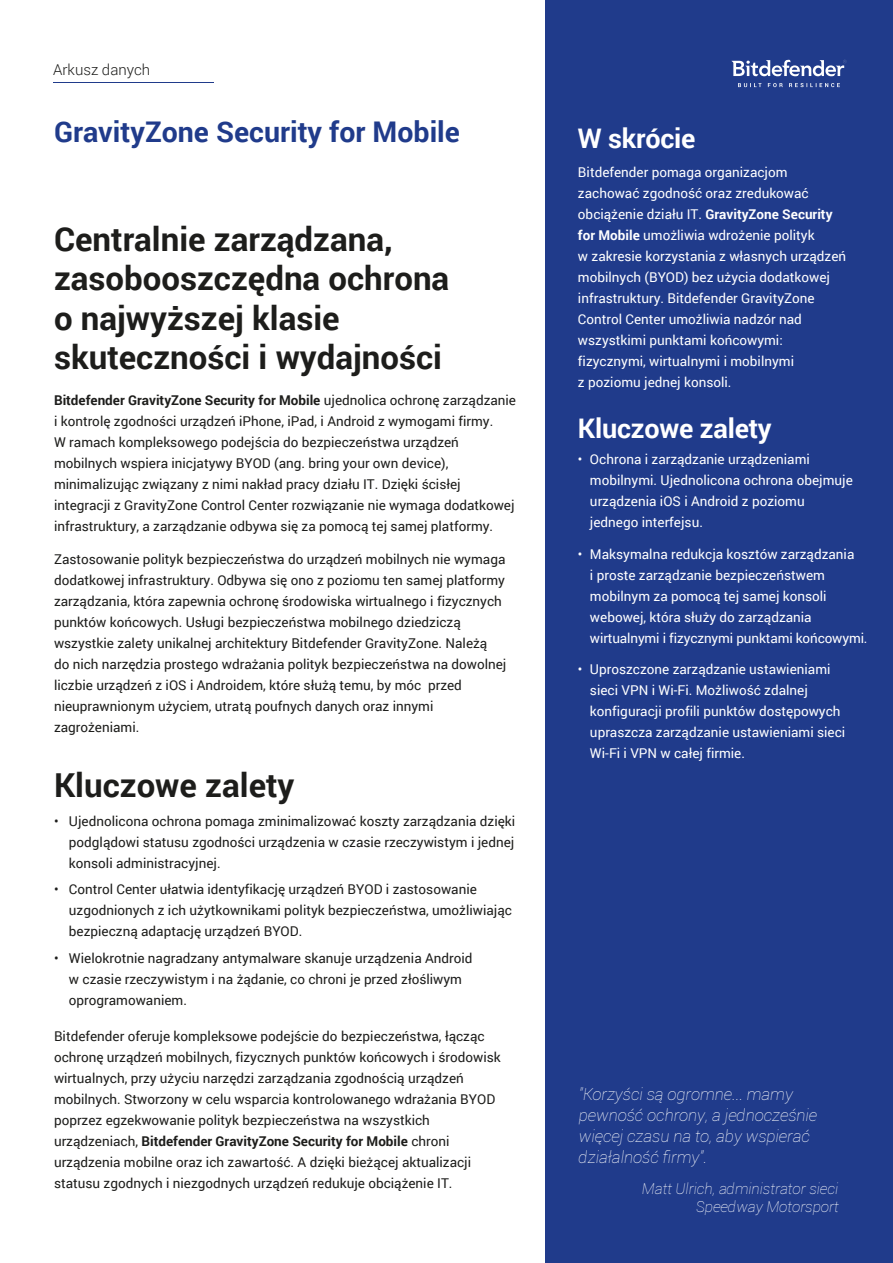
<style>
.page{position:relative;width:893px;height:1263px;background:#fff}
.page>*{position:absolute;margin:0;border:0;box-sizing:border-box;transform-origin:0 0}
.t1{font:700 33px/39.6px "Roboto";color:#1d1d1b}
.t2{font:700 28.5px "Roboto";color:#203b8b}
.t3{font:700 27px "Roboto";letter-spacing:-.01em;color:#fff}
.t4{font:italic 100 16.5px/21px "Roboto";color:#fff}
.t5{font:italic 100 15px/18px "Roboto";color:#fff;text-align:right}
.t6{font:300 15px "Roboto";color:#1d1d1b}
.t7{font:13.5px/21px "Roboto";color:#1d1d1b}
.t8{font:13.5px/21px "Roboto";color:#fff}
.s1{font-weight:700}
</style>
<div class="page">
<div style="left:545px;top:0;width:348px;height:1263px;background:#203b8b"></div>
<hr style="left:53px;top:82px;width:161px;height:1px;background:#203b8b">
<svg style="left:738px;top:83px;width:102px;height:4px"></svg>
<svg style="left:731px;top:59px;width:115px;height:18px"></svg>
<p class="t6" style="left:53px;top:60px;width:99px">Arkusz danych</p>
<h2 class="t2" style="left:54px;top:112px;width:407px">GravityZone Security for Mobile</h2>
<h3 class="t3" style="left:578px;top:120px;width:119px">W skrócie</h3>
<h1 class="t1" style="left:54px;top:218px;width:397px">Centralnie zarządzana, zasobooszczędna ochrona o najwyższej klasie skuteczności i wydajności</h1>
<p class="t7" style="left:54px;top:389px;width:464px"><span class="s1">Bitdefender GravityZone Security for Mobile</span> ujednolica ochronę zarządzanie i kontrolę zgodności urządzeń iPhone, iPad, i Android z wymogami firmy.<br>W ramach kompleksowego podejścia do bezpieczeństwa urządzeń mobilnych wspiera inicjatywy BYOD (ang. bring your own device), minimalizując związany z nimi nakład pracy działu IT. Dzięki ścisłej integracji z GravityZone Control Center rozwiązanie nie wymaga dodatkowej infrastruktury, a zarządzanie odbywa się za pomocą tej samej platformy.</p>
<p class="t7" style="left:54px;top:548px;width:454px">Zastosowanie polityk bezpieczeństwa do urządzeń mobilnych nie wymaga dodatkowej infrastruktury. Odbywa się ono z poziomu ten samej platformy zarządzania, która zapewnia ochronę środowiska wirtualnego i fizycznych punktów końcowych. Usługi bezpieczeństwa mobilnego dziedziczą wszystkie zalety unikalnej architektury Bitdefender GravityZone. Należą<br>do nich narzędzia prostego wdrażania polityk bezpieczeństwa na dowolnej liczbie urządzeń z iOS i Androidem, które służą temu, by móc przed nieuprawnionym użyciem, utratą poufnych danych oraz innymi zagrożeniami.</p>
<h1 class="t1" style="left:54px;top:765px;width:242px">Kluczowe zalety</h1>
<p class="t7" style="left:69px;top:810px;width:448px;text-align:justify;text-indent:-15px">• Ujednolicona ochrona pomaga zminimalizować koszty zarządzania dzięki podglądowi statusu zgodności urządzenia w czasie rzeczywistym i jednej konsoli administracyjnej.</p>
<p class="t7" style="left:69px;top:878px;width:445px;text-indent:-15px">• Control Center ułatwia identyfikację urządzeń BYOD i zastosowanie uzgodnionych z ich użytkownikami polityk bezpieczeństwa, umożliwiając bezpieczną adaptację urządzeń BYOD.</p>
<p class="t7" style="left:69px;top:947px;width:405px;text-indent:-15px">• Wielokrotnie nagradzany antymalware skanuje urządzenia Android w czasie rzeczywistym i na żądanie, co chroni je przed złośliwym oprogramowaniem.</p>
<p class="t7" style="left:54px;top:1025px;width:448px">Bitdefender oferuje kompleksowe podejście do bezpieczeństwa, łącząc ochronę urządzeń mobilnych, fizycznych punktów końcowych i środowisk wirtualnych, przy użyciu narzędzi zarządzania zgodnością urządzeń mobilnych. Stworzony w celu wsparcia kontrolowanego wdrażania BYOD poprzez egzekwowanie polityk bezpieczeństwa na wszystkich urządzeniach, <span class="s1">Bitdefender GravityZone Security for Mobile</span> chroni urządzenia mobilne oraz ich zawartość. A dzięki bieżącej aktualizacji statusu zgodnych i niezgodnych urządzeń redukuje obciążenie IT.</p>
<p class="t8" style="left:578px;top:161px;width:270px">Bitdefender pomaga organizacjom zachować zgodność oraz zredukować obciążenie działu IT. <span class="s1">GravityZone Security for Mobile</span> umożliwia wdrożenie polityk<br>w zakresie korzystania z własnych urządzeń mobilnych (BYOD) bez użycia dodatkowej infrastruktury. Bitdefender GravityZone Control Center umożliwia nadzór nad wszystkimi punktami końcowymi: fizycznymi, wirtualnymi i mobilnymi<br>z poziomu jednej konsoli.</p>
<h3 class="t3" style="left:578px;top:410px;width:195px">Kluczowe zalety</h3>
<p class="t8" style="left:590px;top:448px;width:264px;text-indent:-12px">• Ochrona i zarządzanie urządzeniami mobilnymi. Ujednolicona ochrona obejmuje urządzenia iOS i Android z poziomu jednego interfejsu.</p>
<p class="t8" style="left:590px;top:543px;width:279px;text-indent:-12px">• Maksymalna redukcja kosztów zarządzania<br>i proste zarządzanie bezpieczeństwem mobilnym za pomocą tej samej konsoli webowej, która służy do zarządzania wirtualnymi i fizycznymi punktami końcowymi.</p>
<p class="t8" style="left:590px;top:658px;width:257px;text-indent:-12px">• Uproszczone zarządzanie ustawieniami sieci VPN i Wi-Fi. Możliwość zdalnej konfiguracji profili punktów dostępowych upraszcza zarządzanie ustawieniami sieci Wi-Fi i VPN w całej firmie.</p>
<p class="t4" style="left:579px;top:1083px;width:240px">"Korzyści są ogromne... mamy pewność ochrony, a jednocześnie więcej czasu na to, aby wspierać działalność firmy".</p>
<p class="t5" style="left:642px;top:1179px;width:198px">Matt Ulrich, administrator sieci<br>Speedway Motorsport</p>
</div>
